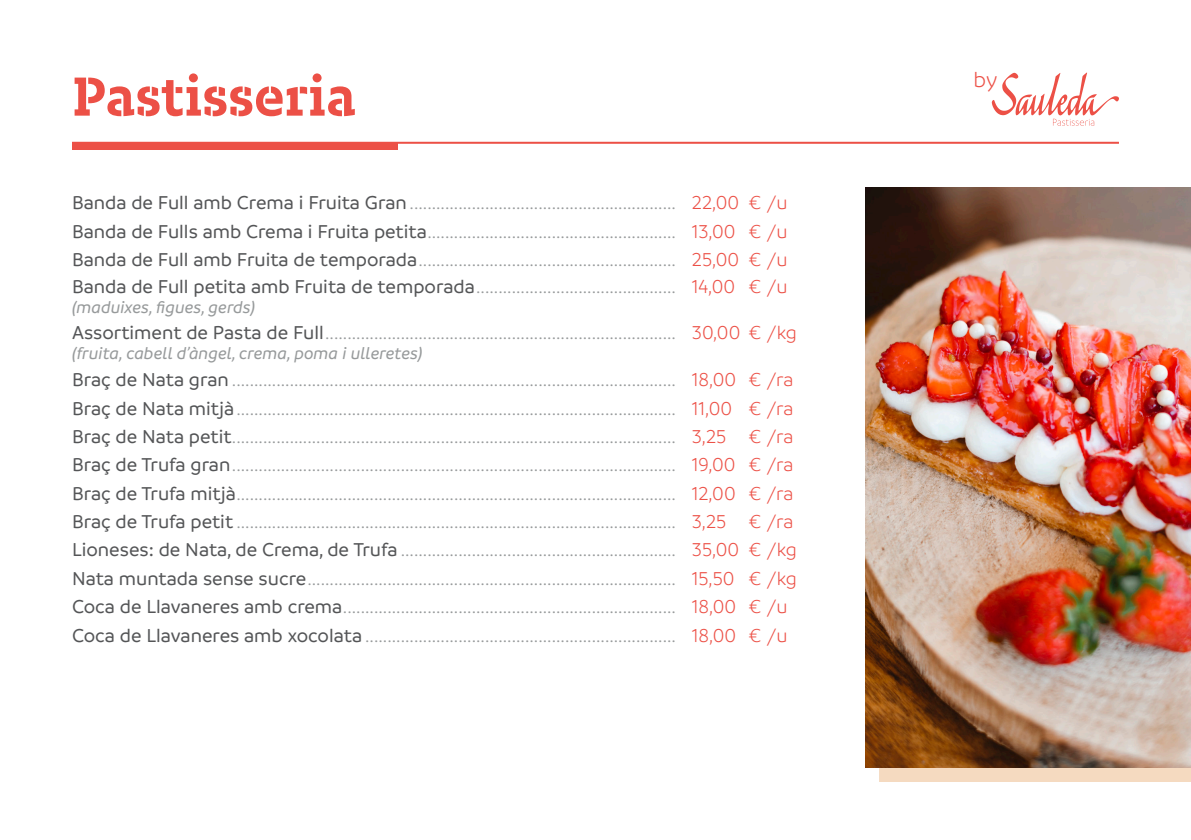
<style>
.page{position:relative;width:1191px;height:840px;background:#fff}
.page>*{position:absolute;margin:0;border:0;box-sizing:border-box;transform-origin:0 0}
.t1{font:700 64px "Test Karbon Slab Stencil";color:#ec5046}
.t2{font:300 22.8px "Branding SF";color:#ec5046}
.Plato{font:300 20px "Branding SF";color:#979a9b}
.Plato-2{font:300 20px "Branding SF";color:#ec5046}
.Plato-3{font:italic 500 18px "Branding SF";color:#979a9b}
.s1{font-weight:500;color:#545557}
</style>
<div class="page">
<svg style="left:991px;top:72px;width:128px;height:54px"></svg>
<div style="left:72px;top:142px;width:325px;height:7px;background:#ec5046"></div>
<hr style="left:72px;top:142px;width:1047px;height:2px;background:#ec5046">
<div style="left:879px;top:202px;width:312px;height:579px;background:#f5dac0"></div>
<img style="left:865px;top:188px;width:326px;height:579px">
<p class="t1" style="left:72px;top:60px;width:286px">Pastisseria</p>
<p class="Plato" style="left:72px;top:192px;width:605px"><span class="s1">Banda de Full amb Crema i Fruita Gran</span>............................................................</p>
<p class="Plato-2" style="left:692px;top:192px;width:49px">22,00</p>
<p class="Plato-2" style="left:748px;top:192px;width:40px">€ /u</p>
<p class="Plato" style="left:72px;top:221px;width:605px"><span class="s1">Banda de Fulls amb Crema i Fruita petita</span>........................................................</p>
<p class="Plato-2" style="left:692px;top:221px;width:45px">13,00</p>
<p class="Plato-2" style="left:748px;top:221px;width:40px">€ /u</p>
<p class="Plato" style="left:72px;top:249px;width:605px"><span class="s1">Banda de Full amb Fruita de temporada</span>..........................................................</p>
<p class="Plato-2" style="left:692px;top:249px;width:49px">25,00</p>
<p class="Plato-2" style="left:748px;top:249px;width:40px">€ /u</p>
<p class="Plato" style="left:72px;top:276px;width:605px"><span class="s1">Banda de Full petita amb Fruita de temporada</span>.............................................</p>
<p class="Plato-3" style="left:72px;top:298px;width:185px">(maduixes, figues, gerds)</p>
<p class="Plato-2" style="left:692px;top:276px;width:45px">14,00</p>
<p class="Plato-2" style="left:748px;top:276px;width:40px">€ /u</p>
<p class="Plato" style="left:72px;top:322px;width:605px"><span class="s1">Assortiment de Pasta de Full</span>...............................................................................</p>
<p class="Plato-3" style="left:72px;top:343px;width:352px">(fruita, cabell d’àngel, crema, poma i ulleretes)</p>
<p class="Plato-2" style="left:692px;top:322px;width:106px">30,00 € /kg</p>
<p class="Plato" style="left:72px;top:369px;width:605px"><span class="s1">Braç de Nata gran</span> ....................................................................................................</p>
<p class="Plato-2" style="left:692px;top:369px;width:46px">18,00</p>
<p class="Plato-2" style="left:748px;top:369px;width:46px">€ /ra</p>
<p class="Plato" style="left:72px;top:397px;width:605px"><span class="s1">Braç de Nata mitjà</span>...................................................................................................</p>
<p class="Plato-2" style="left:692px;top:397px;width:42px">11,00</p>
<p class="Plato-2" style="left:748px;top:397px;width:46px">€ /ra</p>
<p class="Plato" style="left:72px;top:426px;width:605px"><span class="s1">Braç de Nata petit</span>....................................................................................................</p>
<p class="Plato-2" style="left:692px;top:426px;width:36px">3,25</p>
<p class="Plato-2" style="left:748px;top:426px;width:46px">€ /ra</p>
<p class="Plato" style="left:72px;top:454px;width:605px"><span class="s1">Braç de Trufa gran</span>....................................................................................................</p>
<p class="Plato-2" style="left:692px;top:454px;width:45px">19,00</p>
<p class="Plato-2" style="left:748px;top:454px;width:46px">€ /ra</p>
<p class="Plato" style="left:72px;top:482px;width:605px"><span class="s1">Braç de Trufa mitjà</span>...................................................................................................</p>
<p class="Plato-2" style="left:692px;top:482px;width:45px">12,00</p>
<p class="Plato-2" style="left:748px;top:482px;width:46px">€ /ra</p>
<p class="Plato" style="left:72px;top:511px;width:605px"><span class="s1">Braç de Trufa petit</span> ...................................................................................................</p>
<p class="Plato-2" style="left:692px;top:511px;width:36px">3,25</p>
<p class="Plato-2" style="left:748px;top:511px;width:46px">€ /ra</p>
<p class="Plato" style="left:72px;top:539px;width:605px"><span class="s1">Lioneses: de Nata, de Crema, de Trufa</span> ..............................................................</p>
<p class="Plato-2" style="left:692px;top:539px;width:49px">35,00</p>
<p class="Plato-2" style="left:748px;top:539px;width:50px">€ /kg</p>
<p class="Plato" style="left:72px;top:567px;width:605px"><span class="s1">Nata muntada sense sucre</span>...................................................................................</p>
<p class="Plato-2" style="left:692px;top:567px;width:44px">15,50</p>
<p class="Plato-2" style="left:748px;top:567px;width:50px">€ /kg</p>
<p class="Plato" style="left:72px;top:596px;width:605px"><span class="s1">Coca de Llavaneres amb crema</span>...........................................................................</p>
<p class="Plato-2" style="left:692px;top:596px;width:46px">18,00</p>
<p class="Plato-2" style="left:748px;top:596px;width:40px">€ /u</p>
<p class="Plato" style="left:72px;top:624px;width:605px"><span class="s1">Coca de Llavaneres amb xocolata</span> ......................................................................</p>
<p class="Plato-2" style="left:692px;top:624px;width:46px">18,00</p>
<p class="Plato-2" style="left:748px;top:624px;width:40px">€ /u</p>
<p class="t2" style="left:973px;top:68px;width:25px">by</p>
</div>
